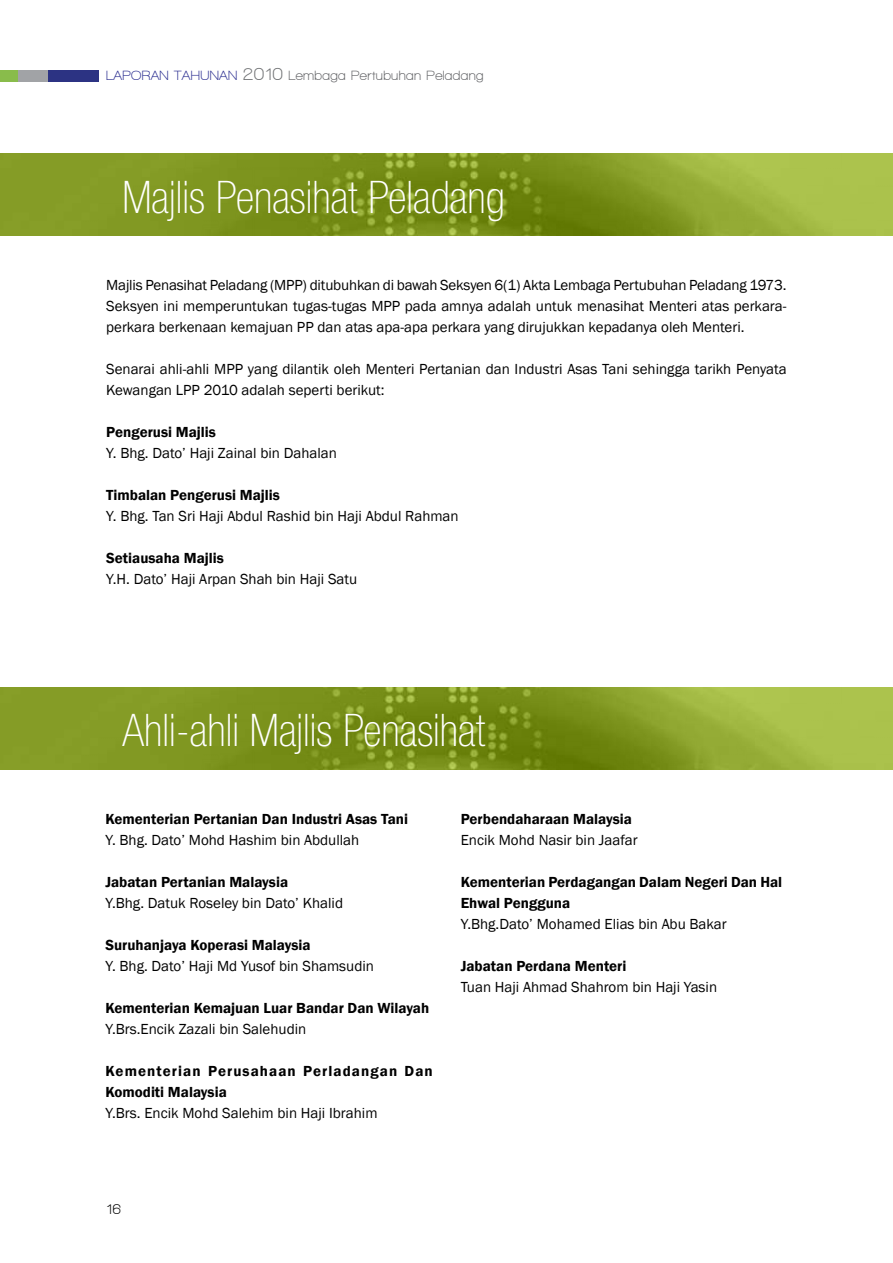
<style>
.page{position:relative;width:893px;height:1263px;background:#fff}
.page>*{position:absolute;margin:0;border:0;box-sizing:border-box;transform-origin:0 0}
.t1{font:100 condensed 45px "Helvetica Neue";color:#fff}
.t2{font:15px/21px "Franklin Gothic";color:#000;text-align:justify}
.t3{font:600 15px/21px "Franklin Gothic";color:#000}
.t4{font:600 15px/21px "Franklin Gothic";letter-spacing:.07em;color:#000}
.t5{font:700 15px "Walkway";color:#000}
.t6{font:700 13.5px "Walkway";letter-spacing:.025em;color:#636467}
.s1{color:#2e3192}
.s2{font-size:18px;color:#6d6f71}
</style>
<div class="page">
<div style="left:37px;top:70px;width:62px;height:11px;background:#2c3383"></div>
<div style="left:17px;top:70px;width:30px;height:11px;background:#a1a3a6"></div>
<div style="left:0;top:70px;width:17px;height:11px;background:#89bc4b"></div>
<img style="left:0;top:153px;width:893px;height:82px">
<img style="left:0;top:687px;width:893px;height:82px">
<p class="t6" style="left:106px;top:68px;width:379px"><span class="s1">Laporan Tahunan</span> <span class="s2">2010</span> Lembaga Pertubuhan Peladang</p>
<h1 class="t1" style="left:122px;top:172px;width:384px">Majlis Penasihat Peladang</h1>
<p class="t2" style="left:106px;top:275px;width:682px">Majlis Penasihat Peladang (MPP) ditubuhkan di bawah Seksyen 6(1) Akta Lembaga Pertubuhan Peladang 1973.<br>Seksyen ini memperuntukan tugas-tugas MPP pada amnya adalah untuk menasihat Menteri atas perkara&shy;perkara berkenaan kemajuan PP dan atas apa-apa perkara yang dirujukkan kepadanya oleh Menteri.</p>
<p class="t2" style="left:106px;top:359px;width:682px">Senarai ahli-ahli MPP yang dilantik oleh Menteri Pertanian dan Industri Asas Tani sehingga tarikh Penyata<br>Kewangan LPP 2010 adalah seperti berikut:</p>
<p class="t3" style="left:106px;top:421px;width:111px">Pengerusi Majlis</p>
<p class="t2" style="left:106px;top:443px;width:232px">Y. Bhg. Dato’ Haji Zainal bin Dahalan</p>
<p class="t3" style="left:106px;top:484px;width:175px">Timbalan Pengerusi Majlis</p>
<p class="t2" style="left:106px;top:506px;width:354px">Y. Bhg. Tan Sri Haji Abdul Rashid bin Haji Abdul Rahman</p>
<p class="t3" style="left:106px;top:547px;width:119px">Setiausaha Majlis</p>
<p class="t2" style="left:106px;top:569px;width:252px">Y.H. Dato’ Haji Arpan Shah bin Haji Satu</p>
<h1 class="t1" style="left:122px;top:705px;width:364px">Ahli-ahli Majlis Penasihat</h1>
<p class="t3" style="left:105px;top:809px;width:304px">Kementerian Pertanian Dan Industri Asas Tani</p>
<p class="t2" style="left:105px;top:830px;width:255px">Y. Bhg. Dato’ Mohd Hashim bin Abdullah</p>
<p class="t3" style="left:105px;top:872px;width:184px">Jabatan Pertanian Malaysia</p>
<p class="t2" style="left:105px;top:893px;width:239px">Y.Bhg. Datuk Roseley bin Dato’ Khalid</p>
<p class="t3" style="left:105px;top:935px;width:207px">Suruhanjaya Koperasi Malaysia</p>
<p class="t2" style="left:105px;top:956px;width:270px">Y. Bhg. Dato’ Haji Md Yusof bin Shamsudin</p>
<p class="t3" style="left:105px;top:998px;width:325px">Kementerian Kemajuan Luar Bandar Dan Wilayah</p>
<p class="t2" style="left:105px;top:1019px;width:202px">Y.Brs.Encik Zazali bin Salehudin</p>
<p class="t4" style="left:105px;top:1061px;width:329px">Kementerian Perusahaan Perladangan Dan<br>Komoditi Malaysia</p>
<p class="t2" style="left:105px;top:1103px;width:274px">Y.Brs. Encik Mohd Salehim bin Haji Ibrahim</p>
<p class="t3" style="left:461px;top:809px;width:173px">Perbendaharaan Malaysia</p>
<p class="t2" style="left:461px;top:830px;width:178px">Encik Mohd Nasir bin Jaafar</p>
<p class="t3" style="left:461px;top:872px;width:323px">Kementerian Perdagangan Dalam Negeri Dan Hal<br>Ehwal Pengguna</p>
<p class="t2" style="left:461px;top:914px;width:268px">Y.Bhg.Dato’ Mohamed Elias bin Abu Bakar</p>
<p class="t3" style="left:461px;top:956px;width:167px">Jabatan Perdana Menteri</p>
<p class="t2" style="left:461px;top:977px;width:258px">Tuan Haji Ahmad Shahrom bin Haji Yasin</p>
<p class="t5" style="left:106px;top:1200px;width:16px">16</p>
</div>
